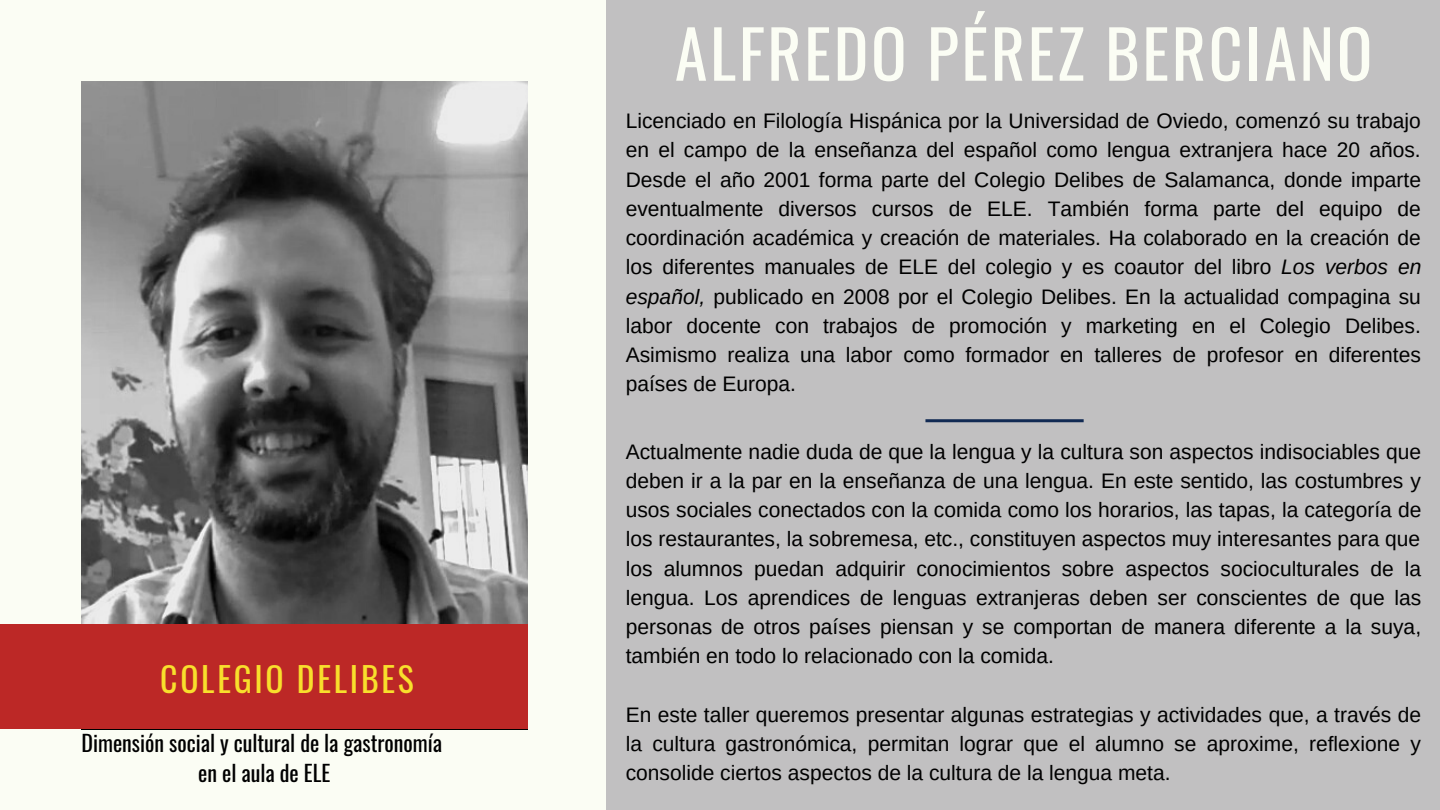
<style>
.page{position:relative;width:1440px;height:810px;background:#c1c0c1}
.page>*{position:absolute;margin:0;border:0;box-sizing:border-box;transform-origin:0 0}
.t1{font:66px "Oswald";letter-spacing:.04em;color:#fbfdf4}
.t2{font:33.8px "Oswald";letter-spacing:.08em;color:#f8df2c}
.t3{font:21.9px "Oswald";color:#000}
.t4{font:21px/29.2px "Arimo";color:#000;text-align:justify}
.s1{font-style:italic}
</style>
<div class="page">
<div style="left:0;top:0;width:606px;height:810px;background:#fbfdf4"></div>
<img style="left:81px;top:82px;width:447px;height:543px">
<div style="left:0;top:625px;width:528px;height:104px;background:#bc2826"></div>
<svg style="left:925px;top:419px;width:159px;height:3px"></svg>
<p class="t2" style="left:160px;top:652px;width:255px">COLEGIO DELIBES</p>
<p class="t3" style="left:82px;top:726px;width:362px">Dimensión social y cultural de la gastronomía</p>
<p class="t3" style="left:198px;top:756px;width:134px">en el aula de ELE</p>
<p class="t1" style="left:675px;top:2px;width:699px">ALFREDO PÉREZ BERCIANO</p>
<p class="t4" style="left:626px;top:106px;width:797px">Licenciado en Filología Hispánica por la Universidad de Oviedo, comenzó su trabajo en el campo de la enseñanza del español como lengua extranjera hace 20 años.<br>Desde el año 2001 forma parte del Colegio Delibes de Salamanca, donde imparte eventualmente diversos cursos de ELE. También forma parte del equipo de coordinación académica y creación de materiales. Ha colaborado en la creación de los diferentes manuales de ELE del colegio y es coautor del libro <span class="s1">Los verbos en español,</span> publicado en 2008 por el Colegio Delibes. En la actualidad compagina su labor docente con trabajos de promoción y marketing en el Colegio Delibes.<br>Asimismo realiza una labor como formador en talleres de profesor en diferentes países de Europa.</p>
<p class="t4" style="left:626px;top:437px;width:797px">Actualmente nadie duda de que la lengua y la cultura son aspectos indisociables que deben ir a la par en la enseñanza de una lengua. En este sentido, las costumbres y usos sociales conectados con la comida como los horarios, las tapas, la categoría de los restaurantes, la sobremesa, etc., constituyen aspectos muy interesantes para que los alumnos puedan adquirir conocimientos sobre aspectos socioculturales de la lengua. Los aprendices de lenguas extranjeras deben ser conscientes de que las personas de otros países piensan y se comportan de manera diferente a la suya, también en todo lo relacionado con la comida.</p>
<p class="t4" style="left:626px;top:700px;width:797px">En este taller queremos presentar algunas estrategias y actividades que, a través de la cultura gastronómica, permitan lograr que el alumno se aproxime, reflexione y consolide ciertos aspectos de la cultura de la lengua meta.</p>
</div>
